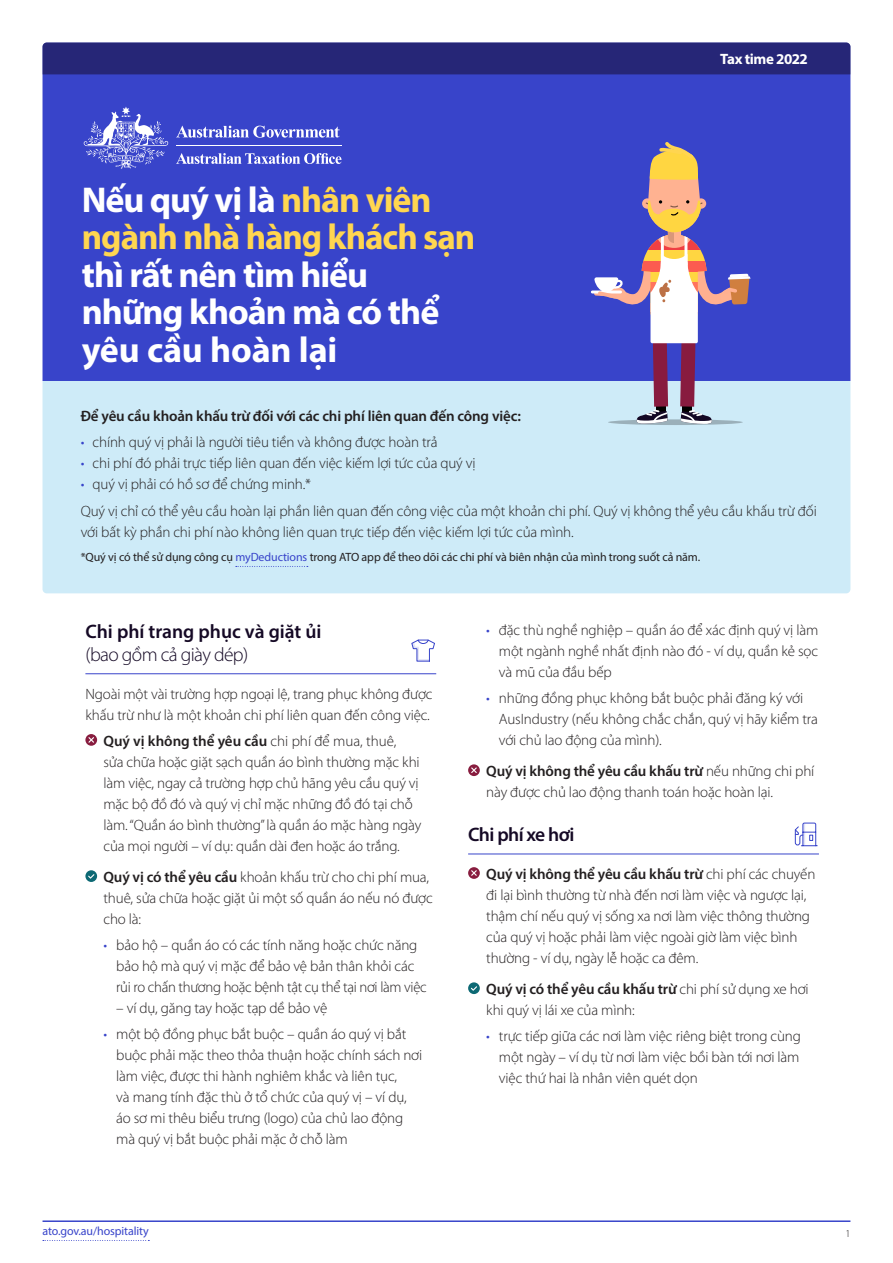
<style>
.page{position:relative;width:893px;height:1263px;background:#fff}
.page>*{position:absolute;margin:0;border:0;box-sizing:border-box;transform-origin:0 0}
.h2_occupations{font:700 36px/37.5px "Myriad Pro";letter-spacing:-.03em;color:#fff}
.h3_rule_under__icon{font:600 19.5px/22.5px "Myriad Pro";letter-spacing:-.005em;color:#150925}
.h3_rule_under__icon-2{font:600 19.5px "Myriad Pro";letter-spacing:-.03em;color:#150925}
.p_icon{font:300 15px/21px "Myriad Pro";letter-spacing:-.01em;color:#231f20}
.t1{font:600 15px "Myriad Pro";letter-spacing:-.01em;color:#231f20}
.h1_factsheet_header{font:700 15px "Myriad Pro";letter-spacing:-.025em;color:#fff}
.p_note{font:12px "Myriad Pro";letter-spacing:-.01em;color:#231f20}
.t2{font:12px "Myriad Pro";letter-spacing:-.01em;color:#3844ca}
.t3{font:300 10.5px "Myriad Pro";color:#231f20}
.s1{color:#ffd650}
.s2{color:#3844ca}
.s3{font-weight:300}
.s4{font-weight:600}
</style>
<div class="page">
<hr style="left:43px;top:1220px;width:807px;height:2px;background:#3844ca">
<div style="left:43px;top:74px;width:807px;height:307px;background:#3844ca"></div>
<svg style="left:176px;top:126px;width:164px;height:12px"></svg>
<svg style="left:84px;top:107px;width:84px;height:62px;background:#666fd6"></svg>
<hr style="left:176px;top:145px;width:166px;height:1px;background:#fff">
<svg style="left:176px;top:153px;width:165px;height:11px"></svg>
<div style="left:43px;top:43px;width:807px;height:31px;background:#262677"></div>
<svg style="left:43px;top:1240px;width:106px;height:1px"></svg>
<div style="left:43px;top:381px;width:807px;height:212px;background:#ceebf8"></div>
<svg style="left:236px;top:566px;width:72px;height:1px"></svg>
<hr style="left:85px;top:673px;width:351px;height:1px;background:#3844ca">
<svg style="left:411px;top:640px;width:24px;height:22px"></svg>
<svg style="left:85px;top:734px;width:12px;height:12px"></svg>
<svg style="left:88px;top:737px;width:6px;height:6px"></svg>
<svg style="left:85px;top:870px;width:12px;height:12px"></svg>
<svg style="left:88px;top:874px;width:6px;height:5px"></svg>
<hr style="left:468px;top:853px;width:351px;height:1px;background:#3844ca">
<svg style="left:468px;top:764px;width:12px;height:12px"></svg>
<svg style="left:471px;top:767px;width:6px;height:6px"></svg>
<svg style="left:794px;top:823px;width:24px;height:23px"></svg>
<div style="left:468px;top:867px;width:12px;height:12px;background:#881d3f;border-radius:50%"></div>
<svg style="left:471px;top:870px;width:6px;height:6px"></svg>
<svg style="left:468px;top:982px;width:12px;height:12px"></svg>
<svg style="left:471px;top:986px;width:6px;height:5px"></svg>
<svg style="left:608px;top:419px;width:135px;height:6px"></svg>
<svg style="left:592px;top:139px;width:158px;height:285px;background:#7d78bc"></svg>
<h1 class="h1_factsheet_header" style="left:720px;top:49px;width:89px">Tax time 2022</h1>
<h2 class="h2_occupations" style="left:82px;top:180px;width:395px">Nếu quý vị là <span class="s1">nhân viên ngành nhà hàng khách sạn </span>thì rất nên tìm hiểu những khoản mà có thể yêu cầu hoàn lại</h2>
<p class="t1" style="left:81px;top:407px;width:442px">Để yêu cầu khoản khấu trừ đối với các chi phí liên quan đến công việc:</p>
<p class="p_icon" style="left:81px;top:432px;width:358px"><span class="s2">•</span> chính quý vị phải là người tiêu tiền và không được hoàn trả</p>
<p class="p_icon" style="left:81px;top:453px;width:396px"><span class="s2">•</span> chi phí đó phải trực tiếp liên quan đến việc kiếm lợi tức của quý vị</p>
<p class="p_icon" style="left:81px;top:474px;width:232px"><span class="s2">•</span> quý vị phải có hồ sơ để chứng minh.*</p>
<p class="p_icon" style="left:81px;top:500px;width:737px">Quý vị chỉ có thể yêu cầu hoàn lại phần liên quan đến công việc của một khoản chi phí. Quý vị không thể yêu cầu khấu trừ đối với bất kỳ phần chi phí nào không liên quan trực tiếp đến việc kiếm lợi tức của mình.</p>
<p class="p_note" style="left:81px;top:550px;width:621px">*Quý vị có thể sử dụng công cụ <span class="s2">myDeductions</span> trong ATO app để theo dõi các chi phí và biên nhận của mình trong suốt cả năm.</p>
<h3 class="h3_rule_under__icon" style="left:85px;top:620px;width:238px">Chi phí trang phục và giặt ủi <span class="s3">(bao gồm cả giày dép)</span></h3>
<p class="p_icon" style="left:85px;top:683px;width:349px">Ngoài một vài trường hợp ngoại lệ, trang phục không được khấu trừ như là một khoản chi phí liên quan đến công việc.</p>
<p class="p_icon" style="left:103px;top:730px;width:319px"><span class="s4">Quý vị không thể yêu cầu</span> chi phí để mua, thuê,<br>sửa chữa hoặc giặt sạch quần áo bình thường mặc khi làm việc, ngay cả trường hợp chủ hãng yêu cầu quý vị mặc bộ đồ đó và quý vị chỉ mặc những đồ đó tại chỗ làm. “Quần áo bình thường” là quần áo mặc hàng ngày của mọi người – ví dụ: quần dài đen hoặc áo trắng.</p>
<p class="p_icon" style="left:103px;top:866px;width:331px"><span class="s4">Quý vị có thể yêu cầu</span> khoản khấu trừ cho chi phí mua, thuê, sửa chữa hoặc giặt ủi một số quần áo nếu nó được cho là:</p>
<p class="p_icon" style="left:116px;top:934px;width:312px;text-indent:-13px"><span class="s2">•</span> bảo hộ – quần áo có các tính năng hoặc chức năng bảo hộ mà quý vị mặc để bảo vệ bản thân khỏi các rủi ro chấn thương hoặc bệnh tật cụ thể tại nơi làm việc</p>
<p class="p_icon" style="left:116px;top:997px;width:213px">– ví dụ, găng tay hoặc tạp dề bảo vệ</p>
<p class="p_icon" style="left:116px;top:1023px;width:307px;text-indent:-13px"><span class="s2">•</span> một bộ đồng phục bắt buộc – quần áo quý vị bắt buộc phải mặc theo thỏa thuận hoặc chính sách nơi làm việc, được thi hành nghiêm khắc và liên tục,<br>và mang tính đặc thù ở tổ chức của quý vị – ví dụ, áo sơ mi thêu biểu trưng (logo) của chủ lao động mà quý vị bắt buộc phải mặc ở chỗ làm</p>
<p class="p_icon" style="left:499px;top:619px;width:321px;text-align:justify;text-indent:-13px"><span class="s2">•</span> đặc thù nghề nghiệp – quần áo để xác định quý vị làm một ngành nghề nhất định nào đó - ví dụ, quần kẻ sọc và mũ của đầu bếp</p>
<p class="p_icon" style="left:499px;top:687px;width:320px;text-indent:-13px"><span class="s2">•</span> những đồng phục không bắt buộc phải đăng ký với<br>AusIndustry (nếu không chắc chắn, quý vị hãy kiểm tra với chủ lao động của mình).</p>
<p class="p_icon" style="left:486px;top:760px;width:330px"><span class="s4">Quý vị không thể yêu cầu khấu trừ</span> nếu những chi phí này được chủ lao động thanh toán hoặc hoàn lại.</p>
<h3 class="h3_rule_under__icon-2" style="left:468px;top:822px;width:108px">Chi phí xe hơi</h3>
<p class="p_icon" style="left:486px;top:863px;width:331px"><span class="s4">Quý vị không thể yêu cầu khấu trừ</span> chi phí các chuyến đi lại bình thường từ nhà đến nơi làm việc và ngược lại, thậm chí nếu quý vị sống xa nơi làm việc thông thường của quý vị hoặc phải làm việc ngoài giờ làm việc bình thường - ví dụ, ngày lễ hoặc ca đêm.</p>
<p class="p_icon" style="left:486px;top:978px;width:324px"><span class="s4">Quý vị có thể yêu cầu khấu trừ</span> chi phí sử dụng xe hơi khi quý vị lái xe của mình:</p>
<p class="p_icon" style="left:499px;top:1025px;width:303px;text-align:justify;text-indent:-13px"><span class="s2">•</span> trực tiếp giữa các nơi làm việc riêng biệt trong cùng một ngày – ví dụ từ nơi làm việc bồi bàn tới nơi làm việc thứ hai là nhân viên quét dọn</p>
<p class="t2" style="left:43px;top:1224px;width:108px">ato.gov.au/hospitality</p>
<p class="t3" style="left:845px;top:1227px;width:7px">1</p>
</div>
